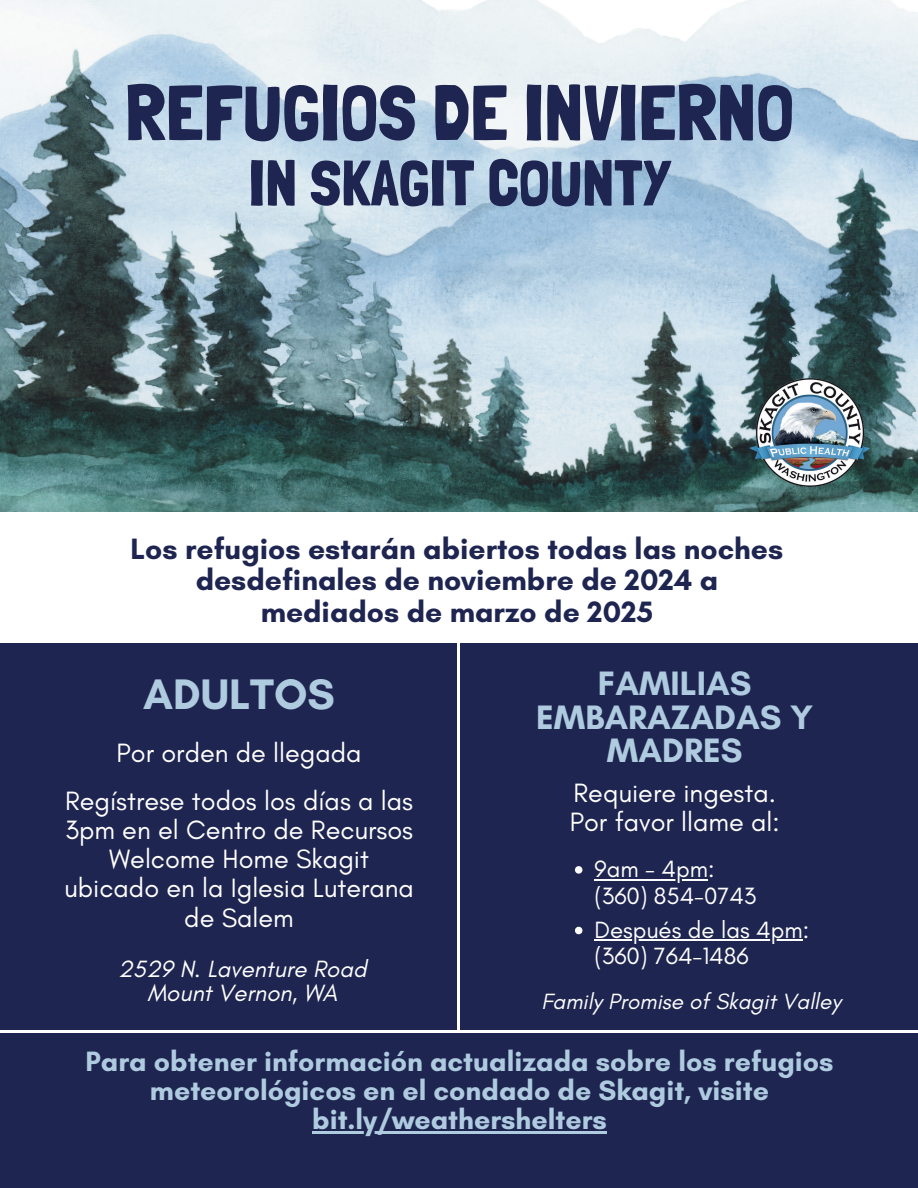
<style>
.page{position:relative;width:918px;height:1188px;background:#fff}
.page>*{position:absolute;margin:0;border:0;box-sizing:border-box;transform-origin:0 0}
.t1{font:78.6px "Londrina Solid";color:#1e2550}
.t2{font:64.2px "Londrina Solid";color:#1e2550}
.t3{font:700 43.5px "Glacial Indifference";color:#afcbdf}
.t4{font:700 34.5px/33.8px "Glacial Indifference";color:#afcbdf;text-align:center}
.t5{font:700 30px/31.5px "Glacial Indifference";color:#1e2550;text-align:center}
.t6{font:700 28.5px/29.2px "Glacial Indifference";color:#afcbdf;text-align:center}
.t7{font:27px/29.2px "Glacial Indifference";color:#fff;text-align:center}
.t8{font:24px/26.2px "Glacial Indifference";color:#fff}
.t9{font:italic 24px/23.7px "Glacial Indifference";color:#fff;text-align:center}
.t10{font:italic 22.5px "Glacial Indifference";color:#fff}
</style>
<div class="page">
<img style="left:0;top:0;width:918px;height:512px">
<div style="left:0;top:643px;width:918px;height:545px;background:#1e2550"></div>
<hr style="left:0;top:1030px;width:459px;height:2px;background:#fff">
<hr style="left:458px;top:573px;width:2px;height:458px;background:#fff">
<hr style="left:312px;top:1132px;width:295px;height:2px;background:#afcbdf">
<hr style="left:458px;top:1030px;width:460px;height:2px;background:#fff">
<img style="left:749px;top:378px;width:120px;height:108px">
<svg style="left:575px;top:866px;width:7px;height:8px"></svg>
<hr style="left:594px;top:879px;width:114px;height:2px;background:#fff">
<svg style="left:575px;top:927px;width:7px;height:7px"></svg>
<hr style="left:594px;top:939px;width:156px;height:2px;background:#fff">
<hr style="left:750px;top:939px;width:53px;height:2px;background:#fff">
<h1 class="t1" style="left:125px;top:67px;width:671px">REFUGIOS DE INVIERNO</h1>
<h2 class="t2" style="left:249px;top:145px;width:424px">IN SKAGIT COUNTY</h2>
<p class="t5" style="left:131px;top:533px;width:654px">Los refugios estarán abiertos todas las noches desdefinales de noviembre de 2024 a mediados de marzo de 2025</p>
<h3 class="t3" style="left:143px;top:668px;width:193px">ADULTOS</h3>
<p class="t7" style="left:65px;top:730px;width:349px;line-height:47.2px">Por orden de llegada<br>Regístrese todos los días a las</p>
<p class="t7" style="left:64px;top:816px;width:351px">3pm en el Centro de Recursos<br>Welcome Home Skagit ubicado en la Iglesia Luterana de Salem</p>
<p class="t9" style="left:118px;top:958px;width:250px">2529 N. Laventure Road<br>Mount Vernon, WA</p>
<p class="t4" style="left:536px;top:666px;width:279px">FAMILIAS<br>EMBARAZADAS Y<br>MADRES</p>
<p class="t7" style="left:570px;top:779px;width:211px;text-align:left">Requiere ingesta.<br>Por favor llame al:</p>
<p class="t8" style="left:594px;top:857px;width:163px">9am - 4pm: (360) 854-0743</p>
<p class="t8" style="left:594px;top:917px;width:216px">Después de las 4pm: (360) 764-1486</p>
<p class="t10" style="left:541px;top:989px;width:301px">Family Promise of Skagit Valley</p>
<p class="t6" style="left:85px;top:1046px;width:750px">Para obtener información actualizada sobre los refugios meteorológicos en el condado de Skagit, visite bit.ly/weathershelters</p>
</div>
